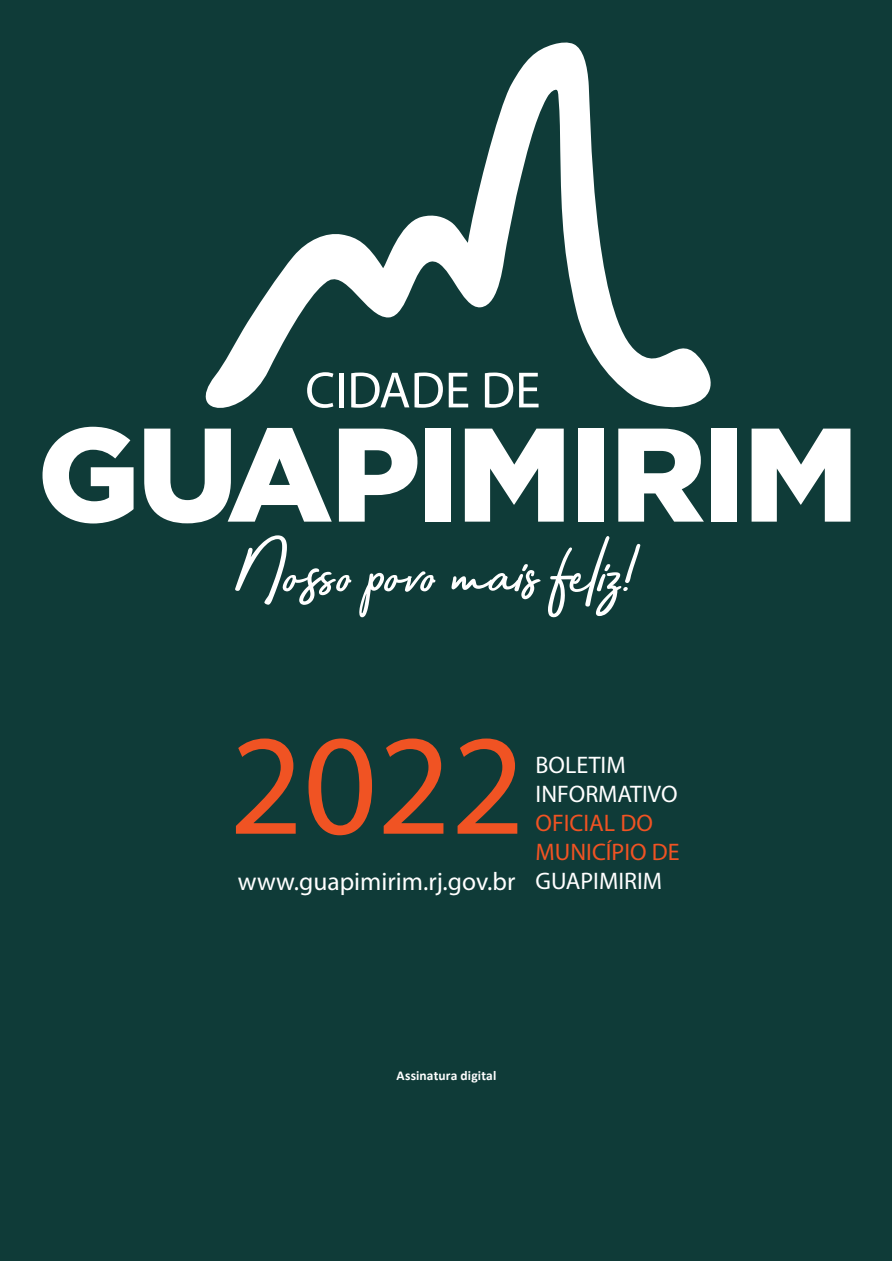
<style>
.page{position:relative;width:893px;height:1263px;background:#fff}
.page>*{position:absolute;margin:0;border:0;box-sizing:border-box;transform-origin:0 0}
.t1{font:144px "Myriad Pro";color:#f05323}
.t2{font:51.3px "Myriad Pro";color:#fff}
.t3{font:25.5px "Myriad Pro";color:#fff}
.t4{font:24px "Myriad Pro";color:#fff}
.t5{font:24px "Myriad Pro";color:#f05323}
.Padrão_Oficial{font:700 13.5px "Calibri";letter-spacing:.01em;color:#fff}
</style>
<div class="page">
<div style="left:1px;top:0;width:891px;height:1261px;background:#0f3b38"></div>
<svg style="left:205px;top:42px;width:506px;height:366px"></svg>
<svg style="left:43px;top:427px;width:91px;height:96px"></svg>
<svg style="left:144px;top:428px;width:188px;height:95px"></svg>
<svg style="left:339px;top:429px;width:78px;height:93px"></svg>
<div style="left:425px;top:429px;width:26px;height:93px;background:#fff"></div>
<svg style="left:465px;top:429px;width:99px;height:93px"></svg>
<div style="left:578px;top:429px;width:26px;height:93px;background:#fff"></div>
<svg style="left:618px;top:429px;width:86px;height:93px"></svg>
<div style="left:711px;top:429px;width:26px;height:93px;background:#fff"></div>
<svg style="left:752px;top:429px;width:98px;height:93px"></svg>
<svg style="left:235px;top:535px;width:116px;height:70px"></svg>
<svg style="left:359px;top:571px;width:76px;height:46px"></svg>
<svg style="left:451px;top:564px;width:90px;height:35px"></svg>
<svg style="left:548px;top:536px;width:92px;height:81px"></svg>
<h2 class="t2" style="left:305px;top:359px;width:237px">CIDADE DE</h2>
<p class="t1" style="left:229px;top:697px;width:297px">2022</p>
<p class="t4" style="left:536px;top:750px;width:92px">BOLETIM</p>
<p class="t4" style="left:536px;top:779px;width:144px">INFORMATIVO</p>
<p class="t5" style="left:536px;top:808px;width:119px">OFICIAL DO</p>
<p class="t5" style="left:536px;top:837px;width:145px">MUNICÍPIO DE</p>
<p class="t3" style="left:238px;top:866px;width:279px">www.guapimirim.rj.gov.br</p>
<p class="t4" style="left:536px;top:866px;width:128px">GUAPIMIRIM</p>
<p class="Padrão_Oficial" style="left:397px;top:1065px;width:101px">Assinatura digital</p>
</div>
